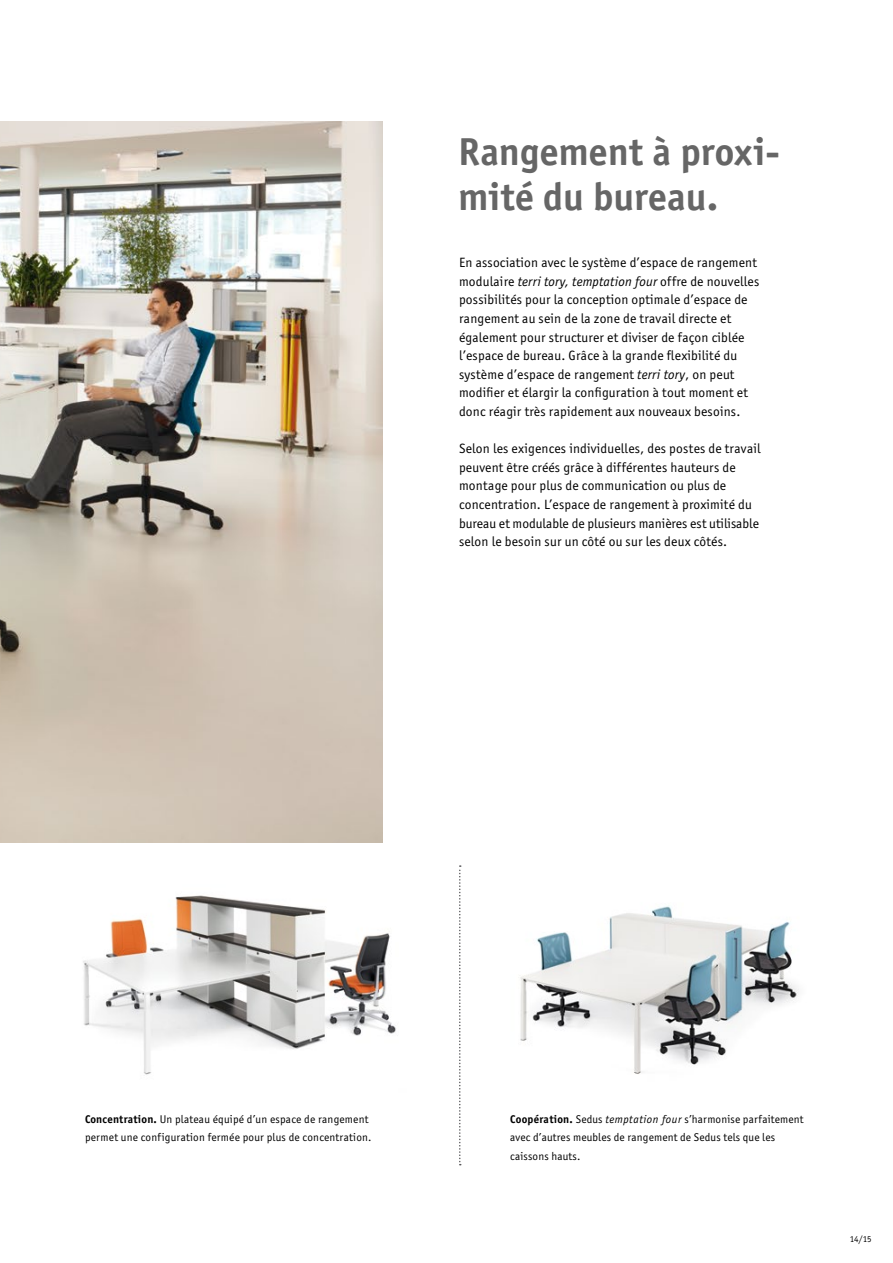
<style>
.page{position:relative;width:893px;height:1263px;background:#fff}
.page>*{position:absolute;margin:0;border:0;box-sizing:border-box;transform-origin:0 0}
.Headline_26pt{font:700 39px/45px "Officina San Itc T";letter-spacing:.005em;color:#666}
.Copy_12pt{font:13.5px/18.6px "Officina San Itc T";letter-spacing:.015em;color:#000}
.Copy_12pt-2{font:11.25px/18.6px "Officina San Itc T";letter-spacing:.02em;color:#000}
.t1{font:9px "Officina San Itc T";color:#000}
.s1{font-style:italic}
.s2{font-weight:700}
</style>
<div class="page">
<img style="left:83px;top:895px;width:313px;height:180px">
<img style="left:0;top:121px;width:383px;height:722px">
<img style="left:520px;top:906px;width:279px;height:168px">
<svg style="left:459px;top:865px;width:2px;height:300px"></svg>
<p class="Headline_26pt" style="left:458px;top:129px;width:323px">Rangement à proxi&shy;mité du bureau.</p>
<p class="Copy_12pt" style="left:459px;top:253px;width:302px">En association avec le système d’espace de rangement modulaire <span class="s1">terri tory, temptation four</span> offre de nouvelles possibilités pour la conception optimale d’espace de rangement au sein de la zone de travail directe et également pour structurer et diviser de façon ciblée l’espace de bureau. Grâce à la grande flexibilité du système d’espace de rangement <span class="s1">terri tory</span>, on peut modifier et élargir la configuration à tout moment et donc réagir très rapidement aux nouveaux besoins.</p>
<p class="Copy_12pt" style="left:459px;top:439px;width:303px">Selon les exigences individuelles, des postes de travail peuvent être créés grâce à différentes hauteurs de montage pour plus de communication ou plus de concentration. L’espace de rangement à proximité du bureau et modulable de plusieurs manières est utilisable selon le besoin sur un côté ou sur les deux côtés.</p>
<p class="Copy_12pt-2" style="left:85px;top:1109px;width:288px"><span class="s2">Concentration.</span> Un plateau équipé d’un espace de rangement permet une configuration fermée pour plus de concentration.</p>
<p class="Copy_12pt-2" style="left:510px;top:1109px;width:295px"><span class="s2">Coopération.</span> Sedus <span class="s1">temptation four</span> s’harmonise parfaitement avec d’autres meubles de rangement de Sedus tels que les caissons hauts.</p>
<p class="t1" style="left:850px;top:1233px;width:23px">14/15</p>
</div>
